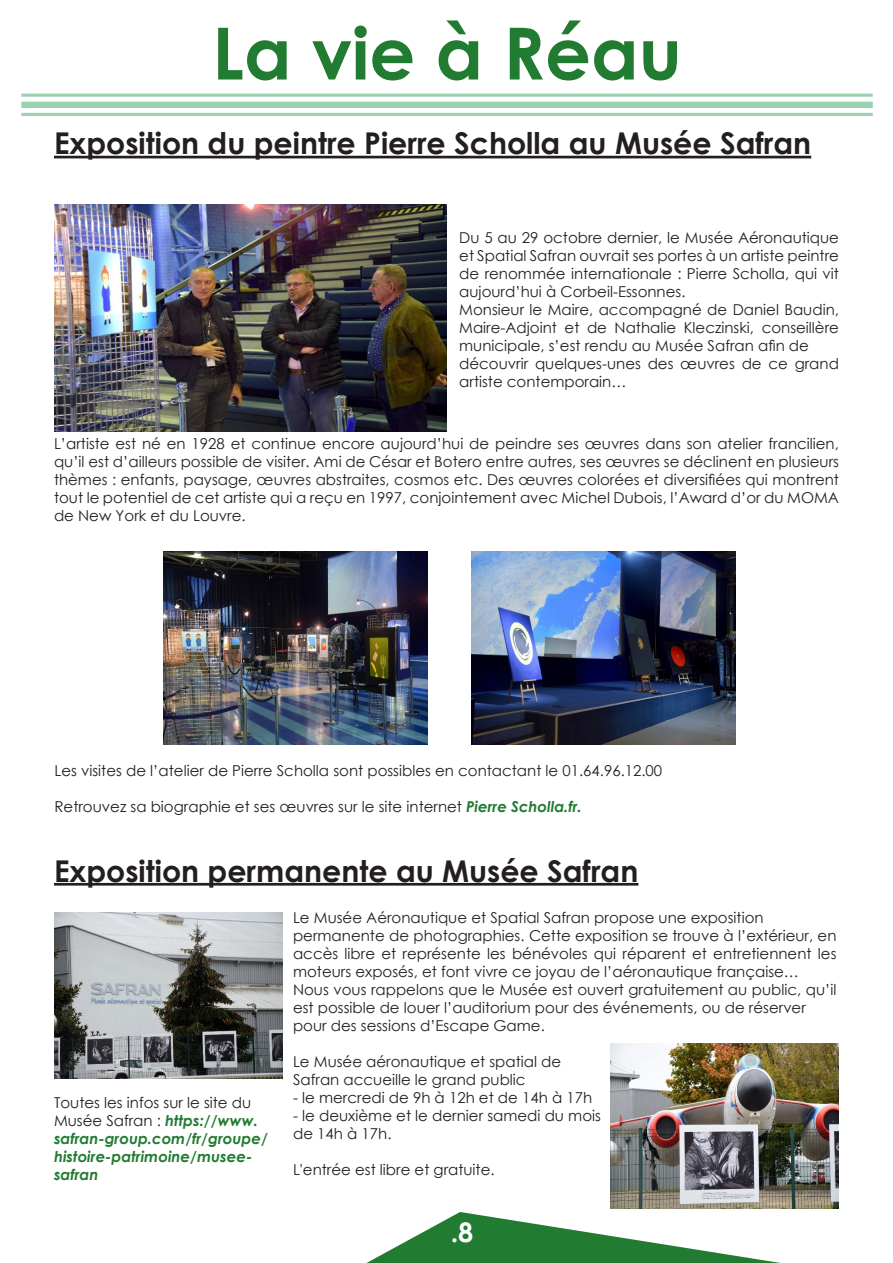
<style>
.page{position:relative;width:893px;height:1263px;background:#fff}
.page>*{position:absolute;margin:0;border:0;box-sizing:border-box;transform-origin:0 0}
.t1{font:700 72px "Century Gothic";color:#217b31}
.t2{font:700 30px "Century Gothic";color:#231f20}
.t3{font:700 27px "Century Gothic";color:#fff}
.t4{font:15px/18px "Century Gothic";color:#231f20;text-align:justify}
.t5{font:italic 700 15px/18px "Century Gothic";color:#217b31}
.s1{font-weight:700;font-style:italic;color:#217b31}
.s2{font-weight:400;font-style:normal;color:#231f20}
</style>
<div class="page">
<svg style="left:366px;top:1212px;width:414px;height:51px"></svg>
<hr style="left:21px;top:94px;width:852px;height:3px;background:#9bd3b1">
<div style="left:21px;top:102px;width:852px;height:6px;background:#9bd3b1"></div>
<hr style="left:21px;top:113px;width:852px;height:3px;background:#9bd3b1">
<hr style="left:54px;top:156px;width:757px;height:2px;background:#231f20">
<hr style="left:54px;top:883px;width:584px;height:2px;background:#231f20">
<img style="left:54px;top:204px;width:392px;height:228px">
<img style="left:164px;top:551px;width:263px;height:194px">
<img style="left:472px;top:551px;width:263px;height:194px">
<img style="left:54px;top:912px;width:229px;height:166px">
<img style="left:610px;top:1043px;width:229px;height:166px">
<p class="t1" style="left:212px;top:-1px;width:471px">La vie à Réau</p>
<p class="t2" style="left:54px;top:121px;width:759px">Exposition du peintre Pierre Scholla au Musée Safran</p>
<p class="t4" style="left:459px;top:228px;width:381px">Du 5 au 29 octobre dernier, le Musée Aéronautique et Spatial Safran ouvrait ses portes à un artiste peintre de renommée internationale : Pierre Scholla, qui vit aujourd’hui à Corbeil-Essonnes.</p>
<p class="t4" style="left:459px;top:300px;width:381px">Monsieur le Maire, accompagné de Daniel Baudin, Maire-Adjoint et de Nathalie Kleczinski, conseillère municipale, s’est rendu au Musée Safran afin de</p>
<p class="t4" style="left:459px;top:354px;width:381px">découvrir quelques-unes des œuvres de ce grand artiste contemporain…</p>
<p class="t4" style="left:54px;top:435px;width:786px">L’artiste est né en 1928 et continue encore aujourd’hui de peindre ses œuvres dans son atelier francilien, qu’il est d’ailleurs possible de visiter. Ami de César et Botero entre autres, ses œuvres se déclinent en plusieurs thèmes : enfants, paysage, œuvres abstraites, cosmos etc. Des œuvres colorées et diversifiées qui montrent tout le potentiel de cet artiste qui a reçu en 1997, conjointement avec Michel Dubois, l’Award d’or du MOMA de New York et du Louvre.</p>
<p class="t4" style="left:55px;top:761px;width:609px">Les visites de l’atelier de Pierre Scholla sont possibles en contactant le 01.64.96.12.00</p>
<p class="t4" style="left:55px;top:797px;width:529px">Retrouvez sa biographie et ses œuvres sur le site internet <span class="s1">Pierre Scholla.fr.</span></p>
<p class="t2" style="left:54px;top:848px;width:586px">Exposition permanente au Musée Safran</p>
<p class="t4" style="left:293px;top:909px;width:472px">Le Musée Aéronautique et Spatial Safran propose une exposition</p>
<p class="t4" style="left:293px;top:927px;width:545px">permanente de photographies. Cette exposition se trouve à l’extérieur, en accès libre et représente les bénévoles qui réparent et entretiennent les moteurs exposés, et font vivre ce joyau de l’aéronautique française…</p>
<p class="t4" style="left:293px;top:981px;width:545px">Nous vous rappelons que le Musée est ouvert gratuitement au public, qu’il est possible de louer l’auditorium pour des événements, ou de réserver</p>
<p class="t5" style="left:54px;top:1093px;width:215px"><span class="s2">Toutes les infos sur le site du<br>Musée Safran :</span> https://www. safran-group.com/fr/groupe/ histoire-patrimoine/musee-</p>
<p class="t5" style="left:54px;top:1165px;width:46px">safran</p>
<p class="t4" style="left:293px;top:1017px;width:253px">pour des sessions d’Escape Game.</p>
<p class="t4" style="left:293px;top:1053px;width:270px">Le Musée aéronautique et spatial de</p>
<p class="t4" style="left:293px;top:1071px;width:234px">Safran accueille le grand public</p>
<p class="t4" style="left:293px;top:1089px;width:301px">- le mercredi de 9h à 12h et de 14h à 17h</p>
<p class="t4" style="left:293px;top:1107px;width:309px">- le deuxième et le dernier samedi du mois de 14h à 17h.</p>
<p class="t4" style="left:293px;top:1161px;width:203px">L'entrée est libre et gratuite.</p>
<p class="t3" style="left:451px;top:1211px;width:24px">.8</p>
</div>
